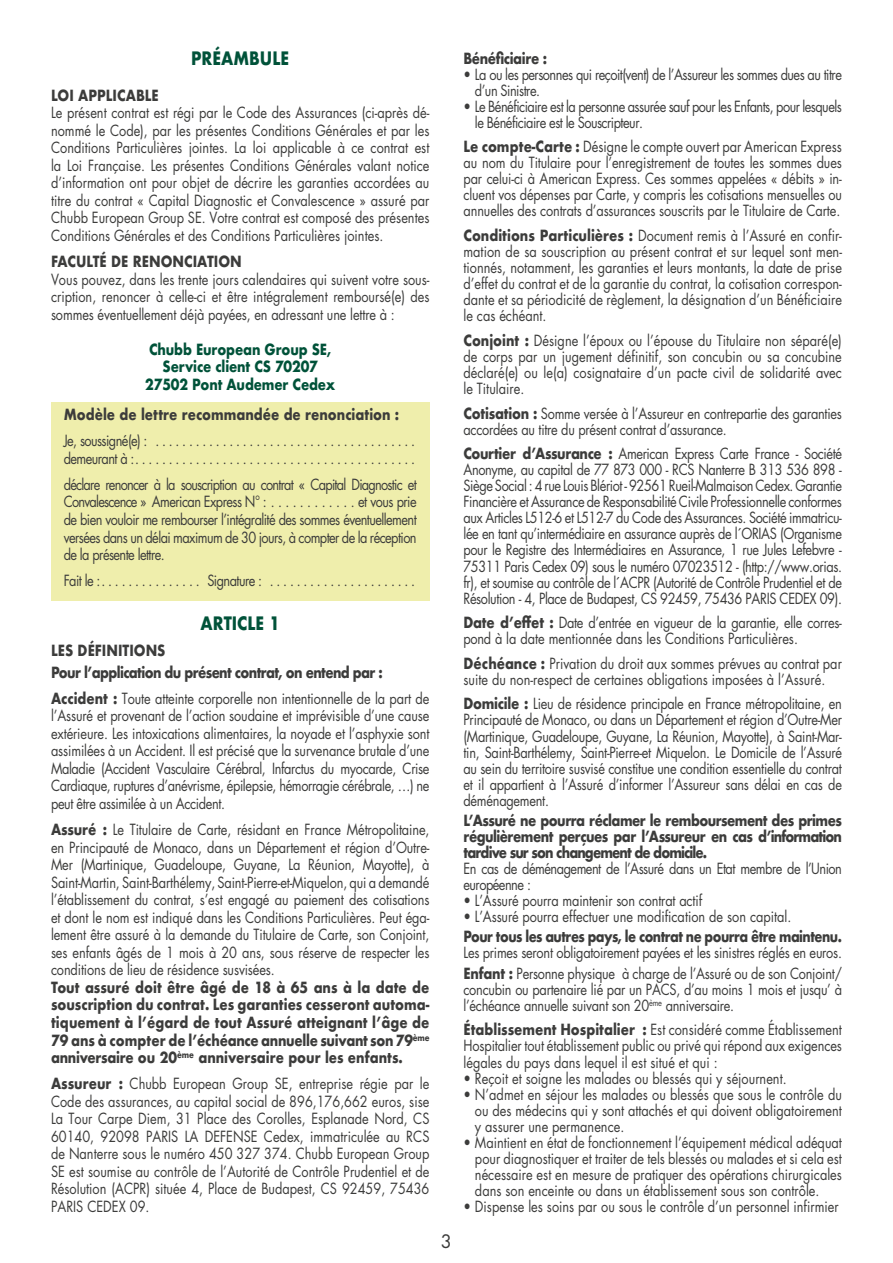
<style>
.page{position:relative;width:893px;height:1263px;background:#fff}
.page>*{position:absolute;margin:0;border:0;box-sizing:border-box;transform-origin:0 0}
.t1{font:700 18px "Futura";color:#005239;scale:.85 1}
.t2{font:18px "Futura";color:#3c3c3b}
.t3{font:15px/16px "Futura";letter-spacing:-.01em;color:#3c3c3b;text-align:justify;scale:.85 1}
.t4{font:700 15px/17.5px "Futura";letter-spacing:-.03em;color:#3c3c3b;text-align:justify;scale:.85 1}
.t5{font:15px/16px "Futura";letter-spacing:-.04em;color:#3c3c3b;scale:.85 1}
.t6{font:15px/17.5px "Futura";letter-spacing:-.045em;color:#3c3c3b;scale:.85 1}
.t7{font:700 15px "Futura";color:#3c3c3b;scale:.85 1}
.t8{font:700 15px/17.5px "Futura";letter-spacing:-.01em;color:#005239;text-align:center;scale:.85 1}
.t9{font:700 15px/21.8px "Futura";letter-spacing:-.05em;color:#3c3c3b;scale:.85 1}
.t10{font:700 15px "Futura";letter-spacing:-.03em;color:#3c3c3b;scale:.83 1}
.s1{font-weight:700}
</style>
<div class="page">
<div style="left:51px;top:403px;width:378px;height:198px;background:#efeeac"></div>
<p class="t1" style="left:191px;top:46px;width:117px">PRÉAMBULE</p>
<p class="t7" style="left:51px;top:84px;width:128px">LOI APPLICABLE</p>
<p class="t3" style="left:51px;top:104px;width:447px;line-height:17.5px">Le présent contrat est régi par le Code des Assurances (ci-après dé&shy;nommé le Code), par les présentes Conditions Générales et par les Conditions Particulières jointes. La loi applicable à ce contrat est la Loi Française. Les présentes Conditions Générales valant notice d’information ont pour objet de décrire les garanties accordées au titre du contrat « Capital Diagnostic et Convalescence » assuré par Chubb European Group SE. Votre contrat est composé des présentes Conditions Générales et des Conditions Particulières jointes.</p>
<p class="t7" style="left:51px;top:251px;width:226px">FACULTÉ DE RENONCIATION</p>
<p class="t3" style="left:51px;top:270px;width:447px;line-height:17.5px">Vous pouvez, dans les trente jours calendaires qui suivent votre sous&shy;cription, renoncer à celle-ci et être intégralement remboursé(e) des sommes éventuellement déjà payées, en adressant une lettre à :</p>
<p class="t8" style="left:145px;top:340px;width:225px">Chubb European Group SE,<br>Service client CS 70207<br>27502 Pont Audemer Cedex</p>
<p class="t7" style="left:64px;top:404px;width:396px">Modèle de lettre recommandée de renonciation :</p>
<p class="t6" style="left:64px;top:432px;width:107px">Je, soussigné(e) : ....................................... demeurant à : .........................................</p>
<p class="t3" style="left:64px;top:475px;width:417px;line-height:17.5px">déclare renoncer à la souscription au contrat « Capital Diagnostic et Convalescence » American Express N° : . . . . . . . . . . . . et vous prie de bien vouloir me rembourser l’intégralité des sommes éventuellement versées dans un délai maximum de 30 jours, à compter de la réception de la présente lettre.</p>
<p class="t3" style="left:64px;top:572px;width:50px">Fait le : ...............</p>
<p class="t6" style="left:207px;top:572px;width:73px">Signature : ......................</p>
<p class="t1" style="left:201px;top:610px;width:95px">ARTICLE 1</p>
<p class="t9" style="left:51px;top:639px;width:392px">LES DÉFINITIONS<br>Pour l’application du présent contrat, on entend par :</p>
<p class="t3" style="left:51px;top:689px;width:447px;line-height:17.5px"><span class="s1">Accident :</span> Toute atteinte corporelle non intentionnelle de la part de l’Assuré et provenant de l’action soudaine et imprévisible d’une cause extérieure. Les intoxications alimentaires, la noyade et l’asphyxie sont assimilées à un Accident. Il est précisé que la survenance brutale d’une Maladie (Accident Vasculaire Cérébral, Infarctus du myocarde, Crise Cardiaque, ruptures d’anévrisme, épilepsie, hémorragie cérébrale, …) ne peut être assimilée à un Accident.</p>
<p class="t3" style="left:51px;top:820px;width:447px;line-height:17.5px"><span class="s1">Assuré :</span> Le Titulaire de Carte, résidant en France Métropolitaine, en Principauté de Monaco, dans un Département et région d’Outre-Mer (Martinique, Guadeloupe, Guyane, La Réunion, Mayotte), à Saint-Martin, Saint-Barthélemy, Saint-Pierre-et-Miquelon, qui a demandé l’établissement du contrat, s’est engagé au paiement des cotisations et dont le nom est indiqué dans les Conditions Particulières. Peut éga&shy;lement être assuré à la demande du Titulaire de Carte, son Conjoint, ses enfants âgés de 1 mois à 20 ans, sous réserve de respecter les conditions de lieu de résidence susvisées.</p>
<p class="t4" style="left:51px;top:978px;width:447px">Tout assuré doit être âgé de 18 à 65 ans à la date de souscription du contrat. Les garanties cesseront automa&shy;tiquement à l’égard de tout Assuré atteignant l’âge de 79 ans à compter de l’échéance annuelle suivant son 79<sup>ème </sup>anniversaire ou 20<sup>ème</sup> anniversaire pour les enfants.</p>
<p class="t3" style="left:51px;top:1074px;width:447px;line-height:17.5px"><span class="s1">Assureur :</span> Chubb European Group SE, entreprise régie par le Code des assurances, au capital social de 896,176,662 euros, sise La Tour Carpe Diem, 31 Place des Corolles, Esplanade Nord, CS 60140, 92098 PARIS LA DEFENSE Cedex, immatriculée au RCS de Nanterre sous le numéro 450 327 374. Chubb European Group SE est soumise au contrôle de l’Autorité de Contrôle Prudentiel et de Résolution (ACPR) située 4, Place de Budapest, CS 92459, 75436<br>PARIS CEDEX 09.</p>
<p class="t2" style="left:441px;top:1229px;width:13px">3</p>
<p class="t4" style="left:463px;top:49px;width:100px">Bénéficiaire :</p>
<p class="t5" style="left:475px;top:66px;width:433px;text-indent:-11px">• La ou les personnes qui reçoit(vent) de l’Assureur les sommes dues au titre d’un Sinistre.</p>
<p class="t5" style="left:475px;top:98px;width:433px;text-indent:-11px">• Le Bénéficiaire est la personne assurée sauf pour les Enfants, pour lesquels le Bénéficiaire est le Souscripteur.</p>
<p class="t3" style="left:463px;top:139px;width:447px"><span class="s1">Le compte-Carte :</span> Désigne le compte ouvert par American Express au nom du Titulaire pour l’enregistrement de toutes les sommes dues par celui-ci à American Express. Ces sommes appelées « débits » in&shy;cluent vos dépenses par Carte, y compris les cotisations mensuelles ou annuelles des contrats d’assurances souscrits par le Titulaire de Carte.</p>
<p class="t3" style="left:463px;top:227px;width:447px"><span class="s1">Conditions Particulières :</span> Document remis à l’Assuré en confir&shy;mation de sa souscription au présent contrat et sur lequel sont men&shy;tionnés, notamment, les garanties et leurs montants, la date de prise d’effet du contrat et de la garantie du contrat, la cotisation correspon&shy;dante et sa périodicité de règlement, la désignation d’un Bénéficiaire le cas échéant.</p>
<p class="t3" style="left:463px;top:332px;width:447px"><span class="s1">Conjoint :</span> Désigne l’époux ou l’épouse du Titulaire non séparé(e) de corps par un jugement définitif, son concubin ou sa concubine déclaré(e) ou le(a) cosignataire d’un pacte civil de solidarité avec le Titulaire.</p>
<p class="t3" style="left:463px;top:405px;width:447px"><span class="s1">Cotisation :</span> Somme versée à l’Assureur en contrepartie des garanties accordées au titre du présent contrat d’assurance.</p>
<p class="t3" style="left:463px;top:445px;width:447px"><span class="s1">Courtier d’Assurance :</span> American Express Carte France - Société Anonyme, au capital de 77 873 000 - RCS Nanterre B 313 536 898 - Siège Social : 4 rue Louis Blériot - 92561 Rueil-Malmaison Cedex. Garantie Financière et Assurance de Responsabilité Civile Professionnelle conformes aux Articles L512-6 et L512-7 du Code des Assurances. Société immatricu&shy;lée en tant qu’intermédiaire en assurance auprès de l´ORIAS (Organisme pour le Registre des Intermédiaires en Assurance, 1 rue Jules Lefebvre - 75311 Paris Cedex 09) sous le numéro 07023512 - (http://www.orias. fr), et soumise au contrôle de l´ACPR (Autorité de Contrôle Prudentiel et de Résolution - 4, Place de Budapest, CS 92459, 75436 PARIS CEDEX 09).</p>
<p class="t3" style="left:463px;top:614px;width:447px"><span class="s1">Date d’effet :</span> Date d’entrée en vigueur de la garantie, elle corres&shy;pond à la date mentionnée dans les Conditions Particulières.</p>
<p class="t3" style="left:463px;top:655px;width:447px"><span class="s1">Déchéance :</span> Privation du droit aux sommes prévues au contrat par suite du non-respect de certaines obligations imposées à l’Assuré.</p>
<p class="t3" style="left:463px;top:696px;width:447px"><span class="s1">Domicile :</span> Lieu de résidence principale en France métropolitaine, en Principauté de Monaco, ou dans un Département et région d’Outre-Mer (Martinique, Guadeloupe, Guyane, La Réunion, Mayotte), à Saint-Mar&shy;tin, Saint-Barthélemy, Saint-Pierre-et Miquelon. Le Domicile de l’Assuré au sein du territoire susvisé constitue une condition essentielle du contrat et il appartient à l’Assuré d’informer l’Assureur sans délai en cas de déménagement.</p>
<p class="t4" style="left:463px;top:812px;width:447px;line-height:16px">L’Assuré ne pourra réclamer le remboursement des primes régulièrement perçues par l’Assureur en cas d’information tardive sur son changement de domicile.</p>
<p class="t5" style="left:463px;top:860px;width:447px">En cas de déménagement de l’Assuré dans un Etat membre de l’Union européenne :</p>
<p class="t3" style="left:463px;top:892px;width:282px">• L’Assuré pourra maintenir son contrat actif</p>
<p class="t3" style="left:463px;top:908px;width:387px">• L’Assuré pourra effectuer une modification de son capital.</p>
<p class="t10" style="left:463px;top:926px;width:457px">Pour tous les autres pays, le contrat ne pourra être maintenu.</p>
<p class="t3" style="left:463px;top:943px;width:447px;line-height:20.2px">Les primes seront obligatoirement payées et les sinistres réglés en euros.<br><span class="s1">Enfant :</span> Personne physique à charge de l’Assuré ou de son Conjoint/</p>
<p class="t3" style="left:463px;top:981px;width:447px">concubin ou partenaire lié par un PACS, d’au moins 1 mois et jusqu’ à l’échéance annuelle suivant son 20<sup>ème</sup> anniversaire.</p>
<p class="t3" style="left:463px;top:1022px;width:447px"><span class="s1">Établissement Hospitalier :</span> Est considéré comme Établissement Hospitalier tout établissement public ou privé qui répond aux exigences légales du pays dans lequel il est situé et qui :</p>
<p class="t3" style="left:463px;top:1070px;width:382px">• Reçoit et soigne les malades ou blessés qui y séjournent.</p>
<p class="t3" style="left:475px;top:1086px;width:433px;text-indent:-11px">• N’admet en séjour les malades ou blessés que sous le contrôle du ou des médecins qui y sont attachés et qui doivent obligatoirement y assurer une permanence.</p>
<p class="t3" style="left:475px;top:1134px;width:433px;text-indent:-11px">• Maintient en état de fonctionnement l’équipement médical adéquat pour diagnostiquer et traiter de tels blessés ou malades et si cela est nécessaire est en mesure de pratiquer des opérations chirurgicales dans son enceinte ou dans un établissement sous son contrôle.</p>
<p class="t3" style="left:463px;top:1198px;width:443px">• Dispense les soins par ou sous le contrôle d’un personnel infirmier</p>
</div>
